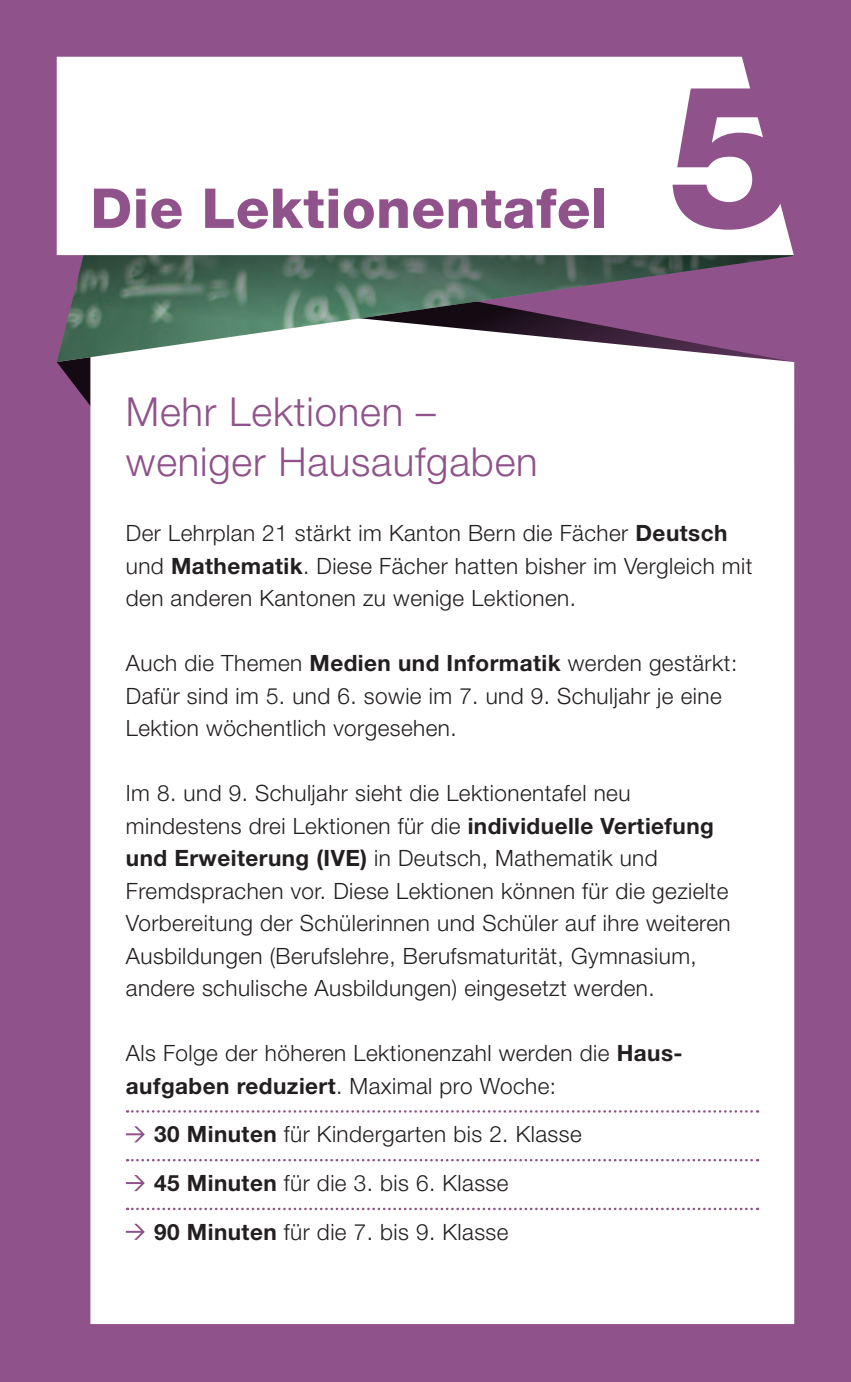
<style>
.page{position:relative;width:851px;height:1382px;background:#fff}
.page>*{position:absolute;margin:0;border:0;box-sizing:border-box;transform-origin:0 0}
.t1{font:800 200px "Helvetica Neue LT Std";color:#90528a}
.lp21_titel{font:800 55px "Helvetica Neue LT Std";letter-spacing:.01em;color:#90528a}
._00_quote{font:300 40px/50px "Helvetica Neue LT Std";letter-spacing:.02em;color:#90528a}
.t2{font:300 22.5px/32.5px "Helvetica Neue LT Std";letter-spacing:.02em;color:#231f20}
.s1{font-weight:700}
</style>
<div class="page">
<div style="left:0;top:0;width:850px;height:1382px;background:#90528a"></div>
<div style="left:90px;top:362px;width:704px;height:962px;background:#fff"></div>
<img style="left:57px;top:255px;width:735px;height:107px">
<div style="left:57px;top:57px;width:736px;height:198px;background:#fff"></div>
<svg style="left:127px;top:1110px;width:631px;height:3px;background:#dbc7d9"></svg>
<svg style="left:127px;top:1159px;width:631px;height:2px"></svg>
<svg style="left:127px;top:1208px;width:631px;height:2px"></svg>
<svg style="left:126px;top:1126px;width:19px;height:16px"></svg>
<svg style="left:126px;top:1175px;width:19px;height:16px"></svg>
<svg style="left:126px;top:1224px;width:19px;height:16px"></svg>
<p class="lp21_titel" style="left:90px;top:176px;width:518px">Die Lektionentafel</p>
<p class="_00_quote" style="left:126px;top:386px;width:413px">Mehr Lektionen – weniger Hausaufgaben</p>
<p class="t1" style="left:668px;top:38px;width:127px">5</p>
<p class="t2" style="left:126px;top:516px;width:628px">Der Lehrplan 21 stärkt im Kanton Bern die Fächer <span class="s1">Deutsch </span>und <span class="s1">Mathematik</span>. Diese Fächer hatten bisher im Vergleich mit den anderen Kantonen zu wenige Lektionen.</p>
<p class="t2" style="left:126px;top:646px;width:612px">Auch die Themen <span class="s1">Medien und Informatik</span> werden gestärkt:<br>Dafür sind im 5. und 6. sowie im 7. und 9. Schuljahr je eine<br>Lektion wöchentlich vorgesehen.</p>
<p class="t2" style="left:126px;top:776px;width:606px">Im 8. und 9. Schuljahr sieht die Lektionentafel neu mindestens drei Lektionen für die <span class="s1">individuelle Vertiefung und Erweiterung (IVE)</span> in Deutsch, Mathematik und Fremdsprachen vor. Diese Lektionen können für die gezielte Vorbereitung der Schülerinnen und Schüler auf ihre weiteren Ausbildungen (Berufslehre, Berufsmaturität, Gymnasium, andere schulische Ausbildungen) eingesetzt werden.</p>
<p class="t2" style="left:126px;top:1036px;width:558px">Als Folge der höheren Lektionenzahl werden die <span class="s1">Haus&shy;aufgaben reduziert</span>. Maximal pro Woche:</p>
<p class="t2" style="left:154px;top:1118px;width:429px"><span class="s1">30 Minuten</span> für Kindergarten bis 2. Klasse</p>
<p class="t2" style="left:154px;top:1166px;width:356px"><span class="s1">45 Minuten</span> für die 3. bis 6. Klasse</p>
<p class="t2" style="left:154px;top:1215px;width:356px"><span class="s1">90 Minuten</span> für die 7. bis 9. Klasse</p>
</div>
